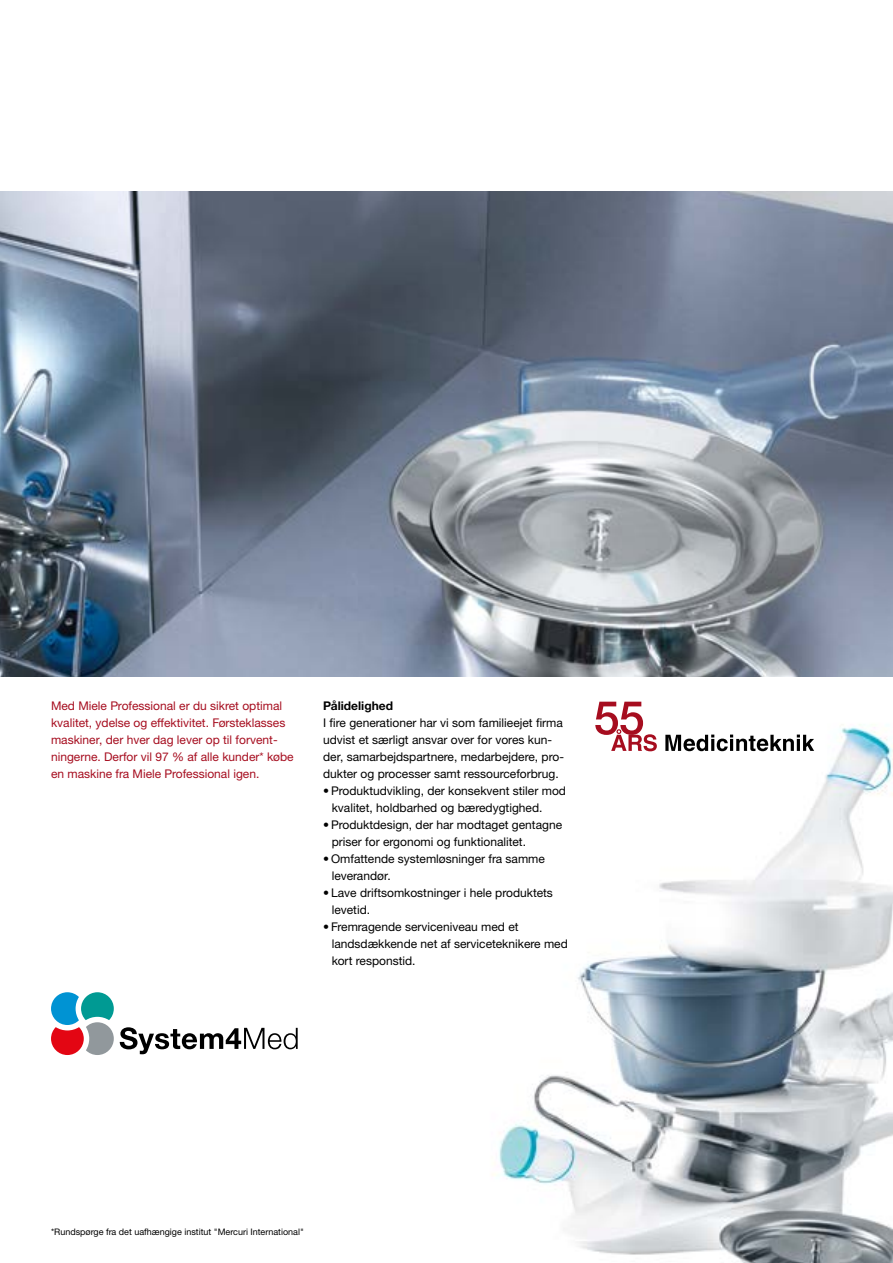
<style>
.page{position:relative;width:893px;height:1263px;background:#fff}
.page>*{position:absolute;margin:0;border:0;box-sizing:border-box;transform-origin:0 0}
.t1{font:12px/17px "Helvetica Neue LTW1 G";color:#000}
.t2{font:12px/17px "Helvetica Neue LTW1 G";color:#a60d1f}
.t3{font:700 12px "Helvetica Neue LTW1 G";color:#000}
.t4{font:9px "Helvetica Neue LTW1 G";color:#000}
</style>
<div class="page">
<img style="left:492px;top:724px;width:401px;height:539px">
<img style="left:0;top:191px;width:893px;height:485px">
<svg style="left:665px;top:734px;width:149px;height:17px"></svg>
<svg style="left:595px;top:702px;width:62px;height:49px"></svg>
<svg style="left:51px;top:992px;width:63px;height:63px"></svg>
<svg style="left:120px;top:1027px;width:178px;height:27px"></svg>
<p class="t2" style="left:51px;top:697px;width:244px">Med Miele Professional er du sikret optimal kvalitet, ydelse og effektivitet. Førsteklasses maskiner, der hver dag lever op til forvent&shy;ningerne. Derfor vil 97 % af alle kunder* købe en maskine fra Miele Professional igen.</p>
<p class="t3" style="left:323px;top:698px;width:71px">Pålidelighed</p>
<p class="t1" style="left:323px;top:714px;width:242px">I fire generationer har vi som familieejet firma udvist et særligt ansvar over for vores kun&shy;der, samarbejdspartnere, medarbejdere, pro&shy;dukter og processer samt ressourceforbrug.</p>
<p class="t1" style="left:332px;top:782px;width:236px;text-indent:-9px">• Produktudvikling, der konsekvent stiler mod kvalitet, holdbarhed og bæredygtighed.</p>
<p class="t1" style="left:332px;top:816px;width:232px;text-indent:-9px">• Produktdesign, der har modtaget gentagne priser for ergonomi og funktionalitet.</p>
<p class="t1" style="left:332px;top:850px;width:215px;text-indent:-9px">• Omfattende systemløsninger fra samme leverandør.</p>
<p class="t1" style="left:332px;top:884px;width:223px;text-indent:-9px">• Lave driftsomkostninger i hele produktets levetid.</p>
<p class="t1" style="left:332px;top:918px;width:238px;text-indent:-9px">• Fremragende serviceniveau med et landsdækkende net af serviceteknikere med kort responstid.</p>
<p class="t4" style="left:51px;top:1226px;width:254px">*Rundspørge fra det uafhængige institut "Mercuri International"</p>
</div>
